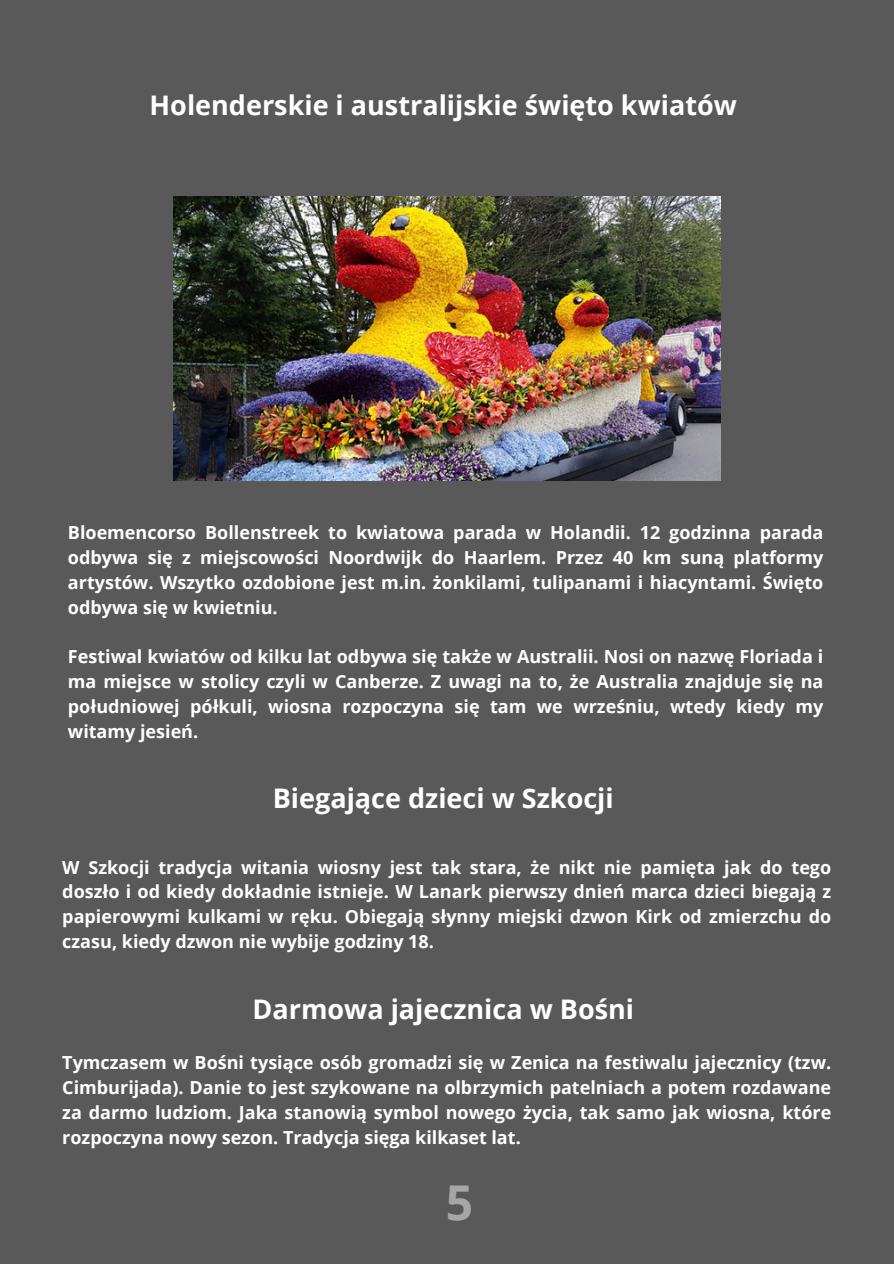
<style>
.page{position:relative;width:894px;height:1264px;background:#fff}
.page>*{position:absolute;margin:0;border:0;box-sizing:border-box;transform-origin:0 0}
.t1{font:700 48px "Open Sans";color:#a6a6a6}
.t2{font:700 27px "Open Sans";color:#fff}
.t3{font:700 18px/24.8px "Open Sans";color:#fff;text-align:justify}
</style>
<div class="page">
<div style="left:0;top:0;width:893px;height:1263px;background:#595959"></div>
<img style="left:173px;top:196px;width:547px;height:285px">
<p class="t2" style="left:150px;top:86px;width:588px">Holenderskie i australijskie święto kwiatów</p>
<p class="t3" style="left:68px;top:520px;width:756px">Bloemencorso Bollenstreek to kwiatowa parada w Holandii. 12 godzinna parada odbywa się z miejscowości Noordwijk do Haarlem. Przez 40 km suną platformy artystów. Wszytko ozdobione jest m.in. żonkilami, tulipanami i hiacyntami. Święto odbywa się w kwietniu.</p>
<h1 class="t3" style="left:68px;top:644px;width:756px">Festiwal kwiatów od kilku lat odbywa się także w Australii. Nosi on nazwę Floriada i ma miejsce w stolicy czyli w Canberze. Z uwagi na to, że Australia znajduje się na południowej półkuli, wiosna rozpoczyna się tam we wrześniu, wtedy kiedy my witamy jesień.</h1>
<p class="t2" style="left:273px;top:779px;width:342px">Biegające dzieci w Szkocji</p>
<h1 class="t3" style="left:62px;top:854px;width:770px">W Szkocji tradycja witania wiosny jest tak stara, że nikt nie pamięta jak do tego doszło i od kiedy dokładnie istnieje. W Lanark pierwszy dnień marca dzieci biegają z papierowymi kulkami w ręku. Obiegają słynny miejski dzwon Kirk od zmierzchu do czasu, kiedy dzwon nie wybije godziny 18.</h1>
<p class="t2" style="left:252px;top:990px;width:383px">Darmowa jajecznica w Bośni</p>
<p class="t3" style="left:62px;top:1049px;width:770px">Tymczasem w Bośni tysiące osób gromadzi się w Zenica na festiwalu jajecznicy (tzw.<br>Cimburijada). Danie to jest szykowane na olbrzymich patelniach a potem rozdawane za darmo ludziom. Jaka stanowią symbol nowego życia, tak samo jak wiosna, które rozpoczyna nowy sezon. Tradycja sięga kilkaset lat.</p>
<p class="t1" style="left:445px;top:1168px;width:29px">5</p>
</div>
